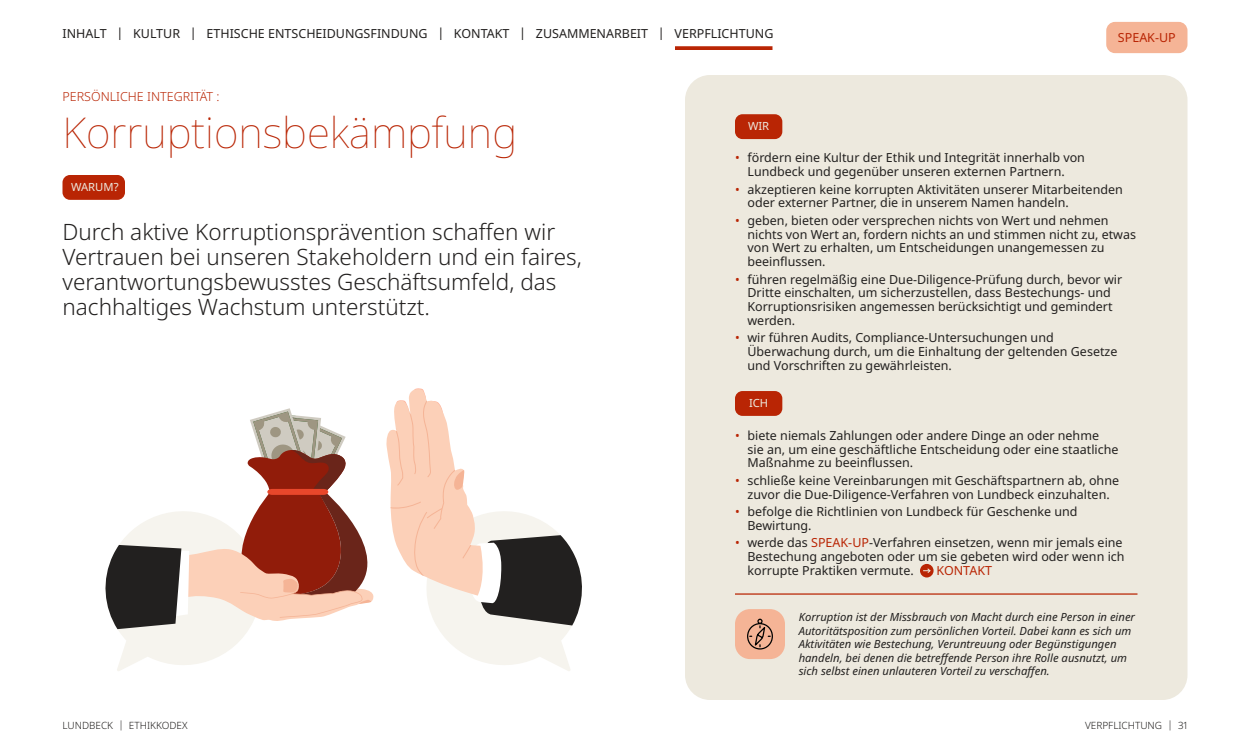
<style>
.page{position:relative;width:1250px;height:750px;background:#fff}
.page>*{position:absolute;margin:0;border:0;box-sizing:border-box;transform-origin:0 0}
.t1{font:100 42.5px "Noto Sans";color:#b92504}
.t2{font:300 22.5px/25px "Noto Sans";color:#22201f}
.t3{font:12.5px/13.8px "Noto Sans";color:#22201f}
.t4{font:300 12.5px "Noto Sans";color:#b92504}
.t5{font:12.5px "Noto Sans";color:#b92504}
.t6{font:italic 11.25px/13.5px "Noto Sans";color:#22201f}
.t7{font:11.25px "Noto Sans";color:#ede9de}
.t8{font:300 10px "Noto Sans";color:#22201f}
.s1{color:#b92504}
</style>
<div class="page">
<div style="left:1106px;top:22px;width:82px;height:31px;background:#f5b496;border-radius:9px"></div>
<svg style="left:675px;top:46px;width:97px;height:4px"></svg>
<div style="left:685px;top:75px;width:503px;height:625px;background:#ede9de;border-radius:25px"></div>
<div style="left:62px;top:175px;width:63px;height:25px;background:#b92504;border-radius:8px"></div>
<div style="left:735px;top:114px;width:47px;height:25px;background:#b92504;border-radius:8px"></div>
<div style="left:735px;top:609px;width:50px;height:50px;background:#f5b496;border-radius:15px"></div>
<svg style="left:747px;top:618px;width:26px;height:32px"></svg>
<div style="left:735px;top:391px;width:47px;height:25px;background:#b92504;border-radius:8px"></div>
<div style="left:920px;top:564px;width:14px;height:14px;background:#b92504;border-radius:50%"></div>
<svg style="left:923px;top:568px;width:8px;height:5px"></svg>
<hr style="left:735px;top:593px;width:403px;height:2px;background:#b92504">
<svg style="left:105px;top:388px;width:477px;height:283px"></svg>
<p class="t3" style="left:116px;top:27px;width:658px">| KULTUR | ETHISCHE ENTSCHEIDUNGSFINDUNG | KONTAKT | ZUSAMMENARBEIT | VERPFLICHTUNG</p>
<p class="t3" style="left:63px;top:27px;width:46px">INHALT</p>
<p class="t5" style="left:1118px;top:28px;width:59px">SPEAK-UP</p>
<p class="t4" style="left:62px;top:88px;width:159px">PERSÖNLICHE INTEGRITÄT :</p>
<h1 class="t1" style="left:62px;top:102px;width:456px">Korruptionsbekämpfung</h1>
<p class="t7" style="left:71px;top:179px;width:49px">WARUM?</p>
<h2 class="t2" style="left:62px;top:220px;width:521px">Durch aktive Korruptionsprävention schaffen wir Vertrauen bei unseren Stakeholdern und ein faires, verantwortungsbewusstes Geschäftsumfeld, das nachhaltiges Wachstum unterstützt.</h2>
<p class="t8" style="left:62px;top:719px;width:127px">LUNDBECK | ETHIKKODEX</p>
<p class="t7" style="left:748px;top:118px;width:23px">WIR</p>
<p class="t3" style="left:748px;top:151px;width:339px;text-indent:-12px"><span class="s1">•</span> fördern eine Kultur der Ethik und Integrität innerhalb von<br>Lundbeck und gegenüber unseren externen Partnern.</p>
<p class="t3" style="left:748px;top:182px;width:377px;text-indent:-12px"><span class="s1">•</span> akzeptieren keine korrupten Aktivitäten unserer Mitarbeitenden oder externer Partner, die in unserem Namen handeln.</p>
<p class="t3" style="left:748px;top:214px;width:390px;text-indent:-12px"><span class="s1">•</span> geben, bieten oder versprechen nichts von Wert und nehmen nichts von Wert an, fordern nichts an und stimmen nicht zu, etwas von Wert zu erhalten, um Entscheidungen unangemessen zu beeinflussen.</p>
<p class="t3" style="left:748px;top:272px;width:376px;text-indent:-12px"><span class="s1">•</span> führen regelmäßig eine Due-Diligence-Prüfung durch, bevor wir Dritte einschalten, um sicherzustellen, dass Bestechungs- und Korruptionsrisiken angemessen berücksichtigt und gemindert werden.</p>
<p class="t3" style="left:748px;top:331px;width:372px;text-indent:-12px"><span class="s1">•</span> wir führen Audits, Compliance-Untersuchungen und<br>Überwachung durch, um die Einhaltung der geltenden Gesetze und Vorschriften zu gewährleisten.</p>
<p class="t7" style="left:749px;top:395px;width:21px">ICH</p>
<p class="t3" style="left:748px;top:429px;width:373px;text-indent:-12px"><span class="s1">•</span> biete niemals Zahlungen oder andere Dinge an oder nehme<br>sie an, um eine geschäftliche Entscheidung oder eine staatliche<br>Maßnahme zu beeinflussen.</p>
<p class="t3" style="left:735px;top:474px;width:386px;text-align:center"><span class="s1">•</span> schließe keine Vereinbarungen mit Geschäftspartnern ab, ohne zuvor die Due-Diligence-Verfahren von Lundbeck einzuhalten.</p>
<p class="t3" style="left:748px;top:505px;width:332px;text-indent:-12px"><span class="s1">•</span> befolge die Richtlinien von Lundbeck für Geschenke und<br>Bewirtung.</p>
<p class="t3" style="left:748px;top:536px;width:379px;text-indent:-12px"><span class="s1">•</span> werde das <span class="s1">SPEAK-UP</span>-Verfahren einsetzen, wenn mir jemals eine<br>Bestechung angeboten oder um sie gebeten wird oder wenn ich korrupte Praktiken vermute.</p>
<p class="t5" style="left:937px;top:562px;width:57px">KONTAKT</p>
<p class="t6" style="left:799px;top:610px;width:338px">Korruption ist der Missbrauch von Macht durch eine Person in einer Autoritätsposition zum persönlichen Vorteil. Dabei kann es sich um Aktivitäten wie Bestechung, Veruntreuung oder Begünstigungen handeln, bei denen die betreffende Person ihre Rolle ausnutzt, um sich selbst einen unlauteren Vorteil zu verschaffen.</p>
<p class="t8" style="left:1085px;top:719px;width:104px">VERPFLICHTUNG | 31</p>
</div>
